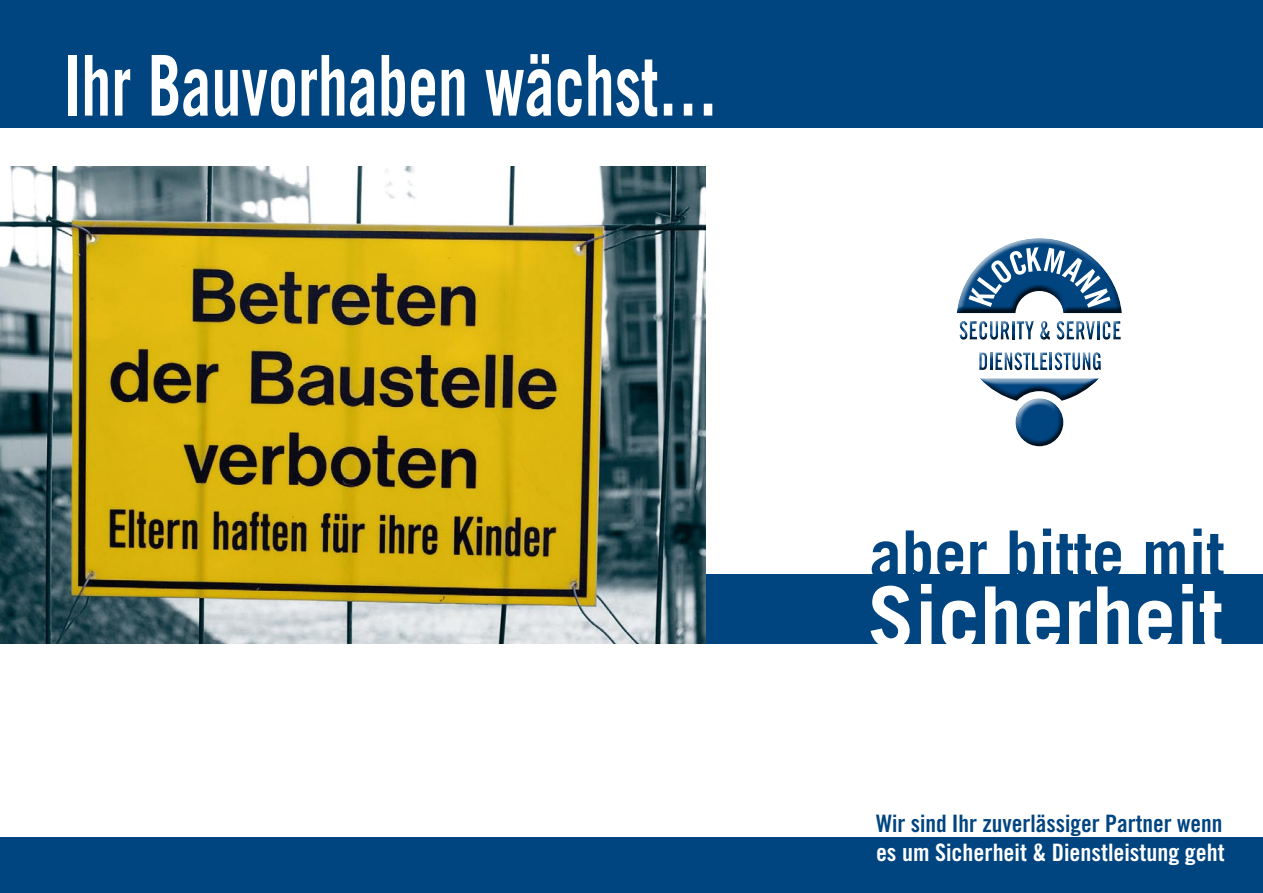
<style>
.page{position:relative;width:1263px;height:893px;background:#fff}
.page>*{position:absolute;margin:0;border:0;box-sizing:border-box;transform-origin:0 0}
.t1{font:700 84px "Trade Gothic LT Std";color:#fff;scale:.71 1}
.t2{font:700 84px "Trade Gothic LT Std";color:#fff}
.t3{font:700 64.5px "Trade Gothic LT Std";color:#004480}
.t4{font:24px "Trade Gothic LT Std Bd Cn 20";color:#004480}
.t5{font:24px "Trade Gothic LT Std Bd Cn 20";color:#fff}
</style>
<div class="page">
<div style="left:686px;top:574px;width:577px;height:69px;background:#004480"></div>
<div style="left:0;top:0;width:1263px;height:128px;background:#004480"></div>
<div style="left:0;top:838px;width:1263px;height:55px;background:#004480"></div>
<div style="left:954px;top:236px;width:167px;height:201px;background:#fff;opacity:.75"></div>
<div style="left:954px;top:264px;width:168px;height:183px;background:#000;opacity:.75"></div>
<img style="left:0;top:167px;width:705px;height:476px">
<h1 class="t1" style="left:65px;top:34px;width:922px">Ihr Bauvorhaben wächst…</h1>
<h2 class="t3" style="left:870px;top:514px;width:356px">aber bitte mit</h2>
<h1 class="t2" style="left:868px;top:566px;width:356px">Sicherheit</h1>
<p class="t4" style="left:876px;top:809px;width:348px">Wir sind Ihr zuverlässiger Partner wenn</p>
<p class="t5" style="left:876px;top:838px;width:350px">es um Sicherheit &amp; Dienstleistung geht</p>
</div>
